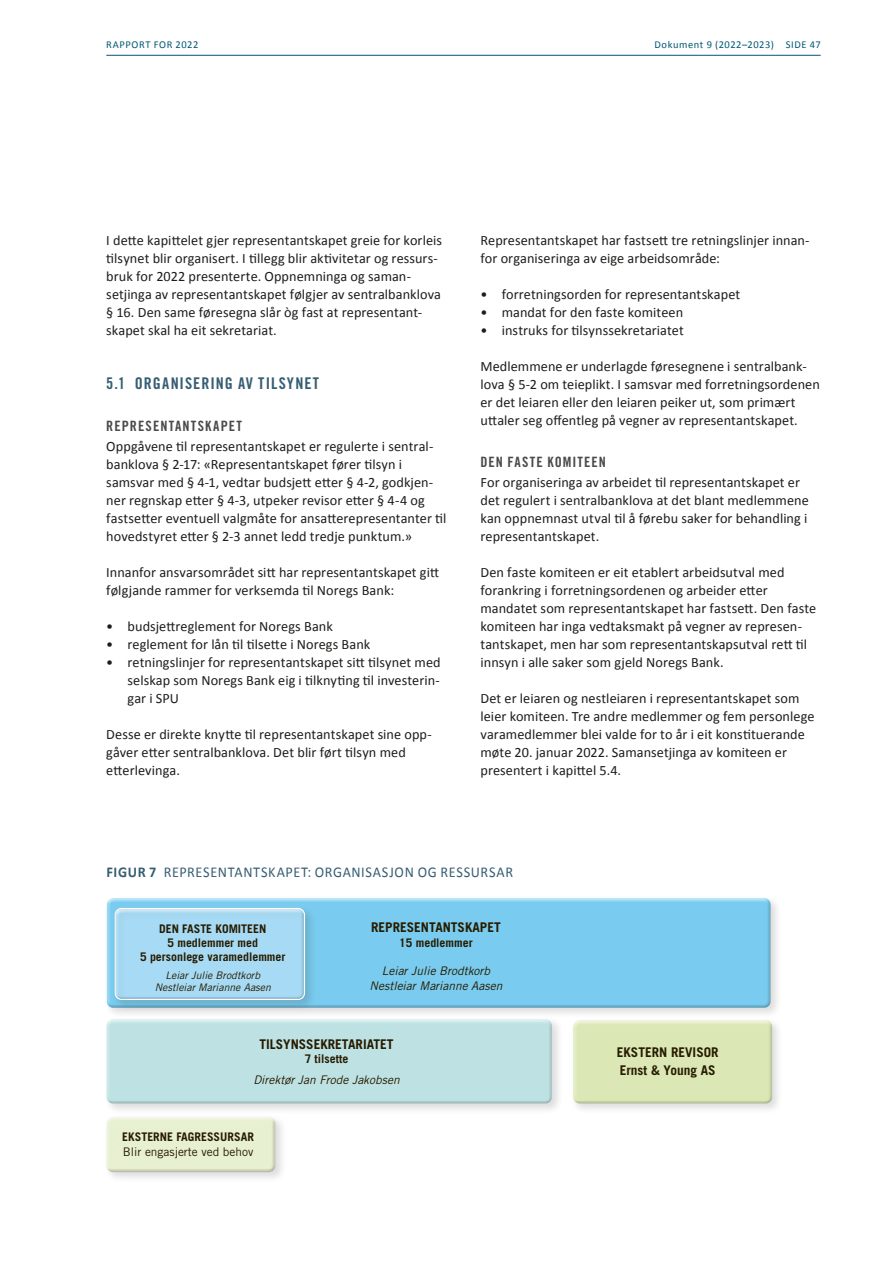
<style>
.page{position:relative;width:893px;height:1263px;background:#fff}
.page>*{position:absolute;margin:0;border:0;box-sizing:border-box;transform-origin:0 0}
.Mellomtittel_1_numme{font:16.2px "Trade Gothic LT Std Bd Cn 20";letter-spacing:.06em;color:#365e73}
.Graf_tabelltittel{font:15px "Calibri";letter-spacing:.045em;color:#365e73;scale:.95 1}
.Brtekst{font:14.25px/18px "Calibri";letter-spacing:.005em;color:#1d1d1b}
.Mellomtittel_2{font:14.25px "Trade Gothic LT Std Bd Cn 20";letter-spacing:.075em;color:#4a4a49}
.t1{font:700 13.35px/17.9px "Trade Gothic LT Std";color:#271b00}
.t2{font:italic 11.85px/20.9px "Trade Gothic LT Std";color:#271b00;text-align:center}
.t3{font:700 11.85px/14.2px "Trade Gothic LT Std";color:#271b00;text-align:center}
.t4{font:11.85px/14.9px "Trade Gothic LT Std";color:#271b00}
.t5{font:10.5px "Calibri";letter-spacing:.055em;color:#005874}
.t6{font:italic 10.35px/11.9px "Trade Gothic LT Std";color:#271b00;text-align:center}
.s1{font-weight:700}
.s2{font-weight:700;font-style:normal}
</style>
<div class="page">
<hr style="left:106px;top:55px;width:715px;height:1px;background:#005874">
<div style="left:104px;top:895px;width:678px;height:124px;background:#1d1d1b;opacity:.15"></div>
<div style="left:102px;top:893px;width:671px;height:114px;background:#fff;opacity:.75"></div>
<div style="left:104px;top:899px;width:671px;height:109px;background:#1d1d1b;opacity:.25"></div>
<div style="left:103px;top:1016px;width:460px;height:99px;background:#1d1d1b;opacity:.15"></div>
<div style="left:102px;top:1014px;width:452px;height:89px;background:#fff"></div>
<div style="left:103px;top:1019px;width:454px;height:85px;background:#1d1d1b;opacity:.25"></div>
<div style="left:103px;top:1113px;width:184px;height:70px;background:#1d1d1b;opacity:.15"></div>
<div style="left:102px;top:1112px;width:176px;height:59px;background:#fff"></div>
<div style="left:103px;top:1117px;width:177px;height:56px;background:#1d1d1b;opacity:.25"></div>
<div style="left:570px;top:1017px;width:214px;height:98px;background:#1d1d1b;opacity:.15"></div>
<div style="left:568px;top:1015px;width:207px;height:88px;background:#fff;opacity:.75"></div>
<div style="left:570px;top:1021px;width:207px;height:83px;background:#1d1d1b;opacity:.25"></div>
<div style="left:111px;top:905px;width:205px;height:106px;background:#1d1d1b;opacity:.15"></div>
<div style="left:110px;top:903px;width:198px;height:96px;background:#fff;opacity:.75"></div>
<div style="left:112px;top:909px;width:198px;height:92px;background:#1d1d1b;opacity:.25"></div>
<p class="t5" style="left:106px;top:38px;width:94px">RAPPORT FOR 2022</p>
<p class="t5" style="left:654px;top:38px;width:168px">Dokument 9 (2022–2023) SIDE 47</p>
<p class="Brtekst" style="left:106px;top:231px;width:337px">I dette kapittelet gjer representantskapet greie for korleis tilsynet blir organisert. I tillegg blir aktivitetar og ressurs&shy;bruk for 2022 presenterte. Oppnemninga og saman&shy;setjinga av representantskapet følgjer av sentralbanklova § 16. Den same føresegna slår òg fast at representant&shy;skapet skal ha eit sekretariat.</p>
<h2 class="Mellomtittel_1_numme" style="left:106px;top:373px;width:214px">5.1 ORGANISERING AV TILSYNET</h2>
<h3 class="Mellomtittel_2" style="left:106px;top:417px;width:137px">REPRESENTANTSKAPET</h3>
<p class="Brtekst" style="left:106px;top:437px;width:342px">Oppgåvene til representantskapet er regulerte i sentral&shy;banklova § 2-17: «Representantskapet fører tilsyn i samsvar med § 4-1, vedtar budsjett etter § 4-2, godkjen&shy;ner regnskap etter § 4-3, utpeker revisor etter § 4-4 og fastsetter eventuell valgmåte for ansatterepresentanter til hovedstyret etter § 2-3 annet ledd tredje punktum.»</p>
<p class="Brtekst" style="left:106px;top:563px;width:334px">Innanfor ansvarsområdet sitt har representantskapet gitt følgjande rammer for verksemda til Noregs Bank:</p>
<p class="Brtekst" style="left:106px;top:617px;width:228px">• budsjettreglement for Noregs Bank</p>
<p class="Brtekst" style="left:106px;top:635px;width:266px">• reglement for lån til tilsette i Noregs Bank</p>
<p class="Brtekst" style="left:128px;top:653px;width:315px;text-align:justify;text-indent:-21px">• retningslinjer for representantskapet sitt tilsynet med selskap som Noregs Bank eig i tilknyting til investerin&shy;gar i SPU</p>
<p class="Brtekst" style="left:106px;top:725px;width:327px">Desse er direkte knytte til representantskapet sine opp&shy;gåver etter sentralbanklova. Det blir ført tilsyn med etterlevinga.</p>
<p class="Brtekst" style="left:480px;top:231px;width:331px">Representantskapet har fastsett tre retningslinjer innan&shy;for organiseringa av eige arbeidsområde:</p>
<p class="Brtekst" style="left:480px;top:285px;width:261px">• forretningsorden for representantskapet</p>
<p class="Brtekst" style="left:480px;top:303px;width:204px">• mandat for den faste komiteen</p>
<p class="Brtekst" style="left:480px;top:321px;width:205px">• instruks for tilsynssekretariatet</p>
<p class="Brtekst" style="left:480px;top:357px;width:341px">Medlemmene er underlagde føresegnene i sentralbank&shy;lova § 5-2 om teieplikt. I samsvar med forretningsordenen er det leiaren eller den leiaren peiker ut, som primært uttaler seg offentleg på vegner av representantskapet.</p>
<h3 class="Mellomtittel_2" style="left:480px;top:453px;width:127px">DEN FASTE KOMITEEN</h3>
<p class="Brtekst" style="left:480px;top:473px;width:330px">For organiseringa av arbeidet til representantskapet er det regulert i sentralbanklova at det blant medlemmene kan oppnemnast utval til å førebu saker for behandling i representantskapet.</p>
<p class="Brtekst" style="left:480px;top:563px;width:337px">Den faste komiteen er eit etablert arbeidsutval med forankring i forretningsordenen og arbeider etter mandatet som representantskapet har fastsett. Den faste komiteen har inga vedtaksmakt på vegner av represen&shy;tantskapet, men har som representantskapsutval rett til innsyn i alle saker som gjeld Noregs Bank.</p>
<p class="Brtekst" style="left:480px;top:689px;width:335px">Det er leiaren og nestleiaren i representantskapet som leier komiteen. Tre andre medlemmer og fem personlege varamedlemmer blei valde for to år i eit konstituerande møte 20. januar 2022. Samansetjinga av komiteen er presentert i kapittel 5.4.</p>
<p class="Graf_tabelltittel" style="left:107px;top:862px;width:429px"><span class="s1">FIGUR 7</span> REPRESENTANTSKAPET: ORGANISASJON OG RESSURSAR</p>
<p class="t3" style="left:140px;top:921px;width:147px">DEN FASTE KOMITEEN<br>5 medlemmer med<br>5 personlege varamedlemmer</p>
<p class="t6" style="left:155px;top:969px;width:118px">Leiar Julie Brodtkorb<br>Nestleiar Marianne Aasen</p>
<p class="t1" style="left:371px;top:918px;width:131px">REPRESENTANTSKAPET</p>
<p class="t3" style="left:399px;top:935px;width:75px">15 medlemmer</p>
<p class="t2" style="left:370px;top:963px;width:134px;line-height:14.9px">Leiar Julie Brodtkorb<br>Nestleiar Marianne Aasen</p>
<p class="t1" style="left:259px;top:1035px;width:136px">TILSYNSSEKRETARIATET</p>
<p class="t2" style="left:253px;top:1048px;width:148px"><span class="s2">7 tilsette<br></span>Direktør Jan Frode Jakobsen</p>
<p class="t4" style="left:122px;top:1129px;width:133px"><span class="s1">EKSTERNE FAGRESSURSAR<br></span>Blir engasjerte ved behov</p>
<p class="t1" style="left:617px;top:1043px;width:103px">EKSTERN REVISOR<br>Ernst &amp; Young AS</p>
</div>
